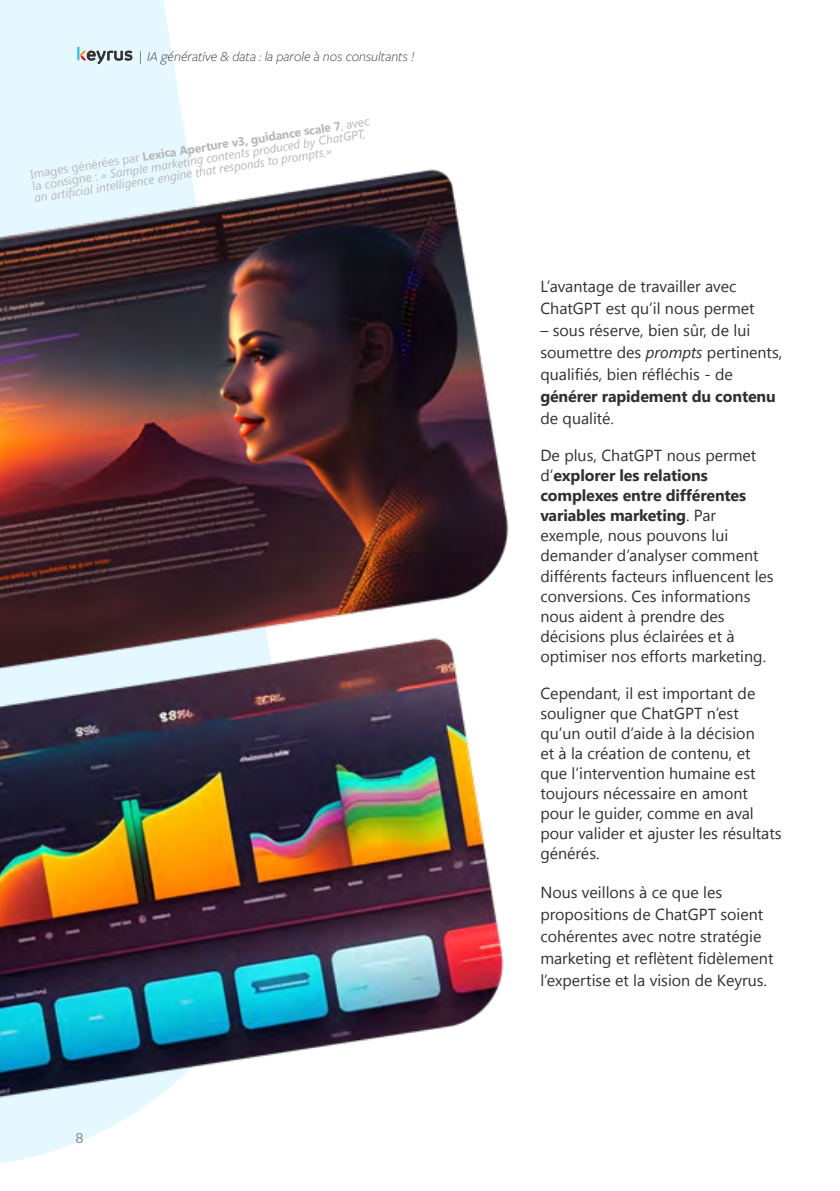
<style>
.page{position:relative;width:840px;height:1191px;background:#fff}
.page>*{position:absolute;margin:0;border:0;box-sizing:border-box;transform-origin:0 0}
.Texte_Courant{font:16px/20px "Segoe UI";color:#303030}
.t1{font:italic 300 14px "Freight Sans Pro";color:#303030}
.t2{font:14px "Lato";color:#636466}
.Legend{font:italic 12px/12px "Segoe UI";color:#b7b7b7}
.s1{font-style:normal}
.s2{font-weight:700;font-style:normal}
.s3{font-style:italic}
.s4{font-weight:700}
</style>
<div class="page">
<svg style="left:0;top:0;width:191px;height:1163px;fill:#e5f8ff"></svg>
<img style="left:0;top:168px;width:509px;height:470px">
<img style="left:0;top:638px;width:504px;height:460px">
<svg style="left:77px;top:47px;width:55px;height:18px"></svg>
<p class="t1" style="left:139px;top:47px;width:277px">| IA générative &amp; data : la parole à nos consultants !</p>
<p class="Legend" style="left:30px;top:168px;width:344px;rotate:-9deg"><span class="s1">Images générées par</span> <span class="s2">Lexica Aperture v3, guidance scale 7</span><span class="s1">, avec la consigne :</span> « Sample marketing contents produced by ChatGPT, an artifi cial intelligence engine that responds to prompts.»</p>
<p class="t2" style="left:75px;top:1130px;width:10px">8</p>
<p class="Texte_Courant" style="left:540px;top:275px;width:215px;line-height:22px">L’avantage de travailler avec<br>ChatGPT est qu’il nous permet</p>
<p class="Texte_Courant" style="left:540px;top:319px;width:243px;line-height:22px">– sous réserve, bien sûr, de lui soumettre des <span class="s3">prompts</span> pertinents, qualifiés, bien réfléchis - de <span class="s4">générer rapidement du contenu </span>de qualité.</p>
<p class="Texte_Courant" style="left:540px;top:445px;width:235px">De plus, ChatGPT nous permet d’<span class="s4">explorer les relations complexes entre différentes variables marketing</span>. Par exemple, nous pouvons lui demander d’analyser comment différents facteurs influencent les conversions. Ces informations nous aident à prendre des décisions plus éclairées et à optimiser nos efforts marketing.</p>
<p class="Texte_Courant" style="left:540px;top:682px;width:243px">Cependant, il est important de souligner que ChatGPT n’est qu’un outil d’aide à la décision<br>et à la création de contenu, et<br>que l’intervention humaine est toujours nécessaire en amont pour le guider, comme en aval pour valider et ajuster les résultats générés.</p>
<p class="Texte_Courant" style="left:540px;top:880px;width:234px;line-height:22px">Nous veillons à ce que les propositions de ChatGPT soient cohérentes avec notre stratégie marketing et reflètent fidèlement l’expertise et la vision de Keyrus.</p>
</div>
